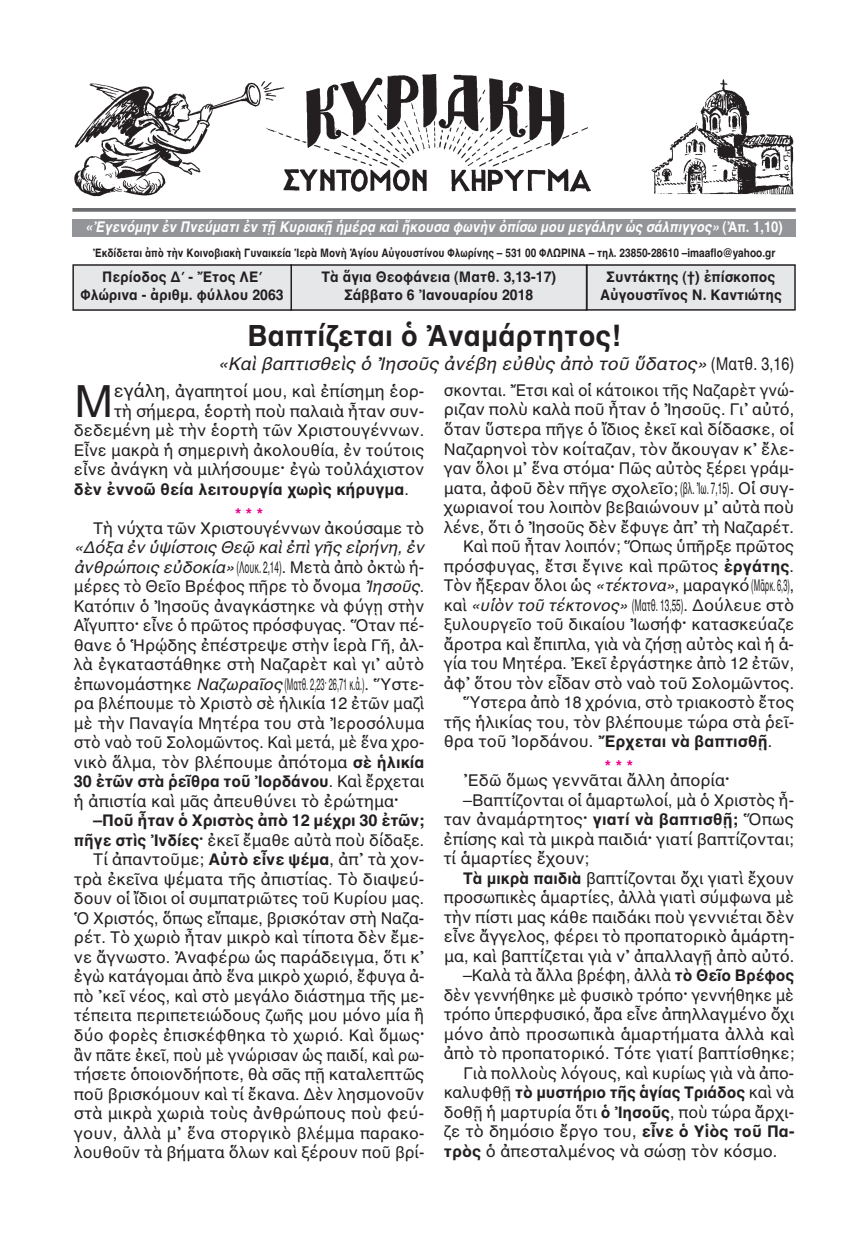
<style>
.page{position:relative;width:867px;height:1257px;background:#fff}
.page>*{position:absolute;margin:0;border:0;box-sizing:border-box;transform-origin:0 0}
.t1{font:45px "AL Helvetica";color:#231f20}
.t2{font:700 30px "AL Helvetica";color:#231f20;scale:.95 1}
.t3{font:italic 18px "AL Helvetica";color:#231f20}
.t4{font:16.5px/14.1px "AL Helvetica";color:#231f20}
.t5{font:700 16.5px "AL Helvetica";letter-spacing:-.005em;color:#231f20}
.t6{font:16.5px "AL Helvetica";color:#231f20;scale:.95 1}
.t7{font:16.5px "AL Helvetica";color:#231f20;scale:.5 1}
.t8{font:italic 16.5px "AL Helvetica";letter-spacing:-.01em;color:#231f20}
.t9{font:700 15px/18px "AL Helvetica";color:#231f20;text-align:center;scale:.95 1}
.t10{font:italic 700 15px "AL Helvetica";color:#fff;scale:.88 1}
.t11{font:700 12px "AL Helvetica";color:#231f20;scale:.85 1}
.s1{font-style:normal}
.s2{font-size:18px}
.s3{font-weight:700}
.s4{font-weight:400}
.s5{font-weight:700;color:#ed028c}
.s6{font-style:italic}
</style>
<div class="page">
<div style="left:292px;top:266px;width:293px;height:43px;background:#e6e7e9"></div>
<div style="left:290px;top:264px;width:297px;height:47px;border:2px solid #231f20"></div>
<div style="left:74px;top:266px;width:216px;height:43px;background:#e6e7e9"></div>
<div style="left:72px;top:264px;width:220px;height:47px;border:2px solid #231f20"></div>
<div style="left:587px;top:266px;width:207px;height:43px;background:#e6e7e9"></div>
<div style="left:586px;top:264px;width:209px;height:46px;border:2px solid #231f20"></div>
<svg style="left:72px;top:208px;width:723px;height:4px;background:#757679"></svg>
<div style="left:72px;top:219px;width:723px;height:18px;background:#939598"></div>
<img style="left:74px;top:74px;width:720px;height:123px">
<p class="t10" style="left:85px;top:218px;width:794px">«Ἐγενόμην ἐν Πνεύματι ἐν τῇ Κυριακῇ ἡμέρᾳ καὶ ἤκουσα φωνὴν ὀπίσω μου μεγάλην ὡς σάλπιγγος» <span class="s1">(Ἀπ. 1,10)</span></p>
<p class="t11" style="left:93px;top:246px;width:804px">Ἐκδίδεται ἀπὸ τὴν Κοινοβιακὴ Γυναικεία Ἱερὰ Μονὴ Ἁγίου Αὐγουστίνου Φλωρίνης – 531 00 ΦΛΩΡΙΝΑ – τηλ. 23850-28610 –imaaflo@yahoo.gr</p>
<p class="t9" style="left:81px;top:268px;width:215px">Περίοδος Δ΄ - Ἔτος ΛΕ΄<br>Φλώρινα - ἀριθμ. φύλλου 2063</p>
<p class="t9" style="left:600px;top:268px;width:193px">Συντάκτης (†) ἐπίσκοπος<br>Αὐγουστῖνος Ν. Καντιώτης</p>
<p class="t2" style="left:247px;top:318px;width:394px">Βαπτίζεται ὁ Ἀναμάρτητος!</p>
<p class="t3" style="left:218px;top:353px;width:578px">«Καὶ βαπτισθεὶς ὁ Ἰησοῦς ἀνέβη εὐθὺς ἀπὸ τοῦ ὕδατος» <span class="s1">(Ματθ. 3,16)</span></p>
<p class="t9" style="left:321px;top:268px;width:248px">Τὰ ἅγια Θεοφάνεια (Ματθ. 3,13-17)<br>Σάββατο 6 Ἰανουαρίου 2018</p>
<p class="t1" style="left:74px;top:374px;width:42px">Μ</p>
<p class="t4" style="left:114px;top:384px;width:312px"><span class="s2">εγάλη</span>, ἀγαπητοί μου, καὶ ἐπίσημη ἑορ-</p>
<p class="t4" style="left:114px;top:404px;width:312px">τὴ σήμερα, ἑορτὴ ποὺ παλαιὰ ἦταν συν-</p>
<p class="t4" style="left:74px;top:423px;width:352px">δεδεμένη μὲ τὴν ἑορτὴ τῶν Χριστουγέννων.</p>
<p class="t4" style="left:74px;top:443px;width:352px">Εἶνε μακρὰ ἡ σημερινὴ ἀκολουθία, ἐν τούτοις</p>
<p class="t4" style="left:74px;top:462px;width:352px">εἶνε ἀνάγκη νὰ μιλήσουμε<span class="s3">·</span> ἐγὼ τοὐλάχιστον</p>
<p class="t5" style="left:74px;top:479px;width:336px">δὲν ἐννοῶ θεία λειτουργία χωρὶς κήρυγμα<span class="s4">.</span></p>
<p class="t4" style="left:93px;top:507px;width:332px;text-indent:142px"><span class="s5">***<br></span>Τὴ νύχτα τῶν Χριστουγέννων ἀκούσαμε τὸ</p>
<p class="t8" style="left:74px;top:537px;width:352px">«Δόξα ἐν ὑψίστοις Θεῷ καὶ ἐπὶ γῆς εἰρήνη, ἐν</p>
<p class="t7" style="left:74px;top:557px;width:703px"><span class="s6">ἀνθρώποις εὐδοκία»</span>(Λουκ. 2,14). Μετὰ ἀπὸ ὀκτὼ ἡ-</p>
<p class="t4" style="left:74px;top:579px;width:352px">μέρες τὸ Θεῖο Βρέφος πῆρε τὸ ὄνομα <span class="s6">Ἰησοῦς</span>.</p>
<p class="t4" style="left:74px;top:599px;width:352px">Κατόπιν ὁ Ἰησοῦς ἀναγκάστηκε νὰ φύγῃ στὴν</p>
<p class="t4" style="left:74px;top:618px;width:352px">Αἴγυπτο<span class="s3">·</span> εἶνε ὁ πρῶτος πρόσφυγας. Ὅταν πέ-</p>
<p class="t4" style="left:74px;top:638px;width:352px">θανε ὁ Ἡρῴδης ἐπέστρεψε στὴν ἱερὰ Γῆ, ἀλ-</p>
<p class="t4" style="left:74px;top:657px;width:352px">λὰ ἐγκαταστάθηκε στὴ Ναζαρὲτ καὶ γι᾽ αὐτὸ</p>
<p class="t4" style="left:74px;top:677px;width:352px">ἐπωνομάστηκε <span class="s6">Ναζωραῖος</span>(Ματθ. 2,23· 26,71 κ.ἀ.). Ὕστε-</p>
<p class="t4" style="left:74px;top:696px;width:352px">ρα βλέπουμε τὸ Χριστὸ σὲ ἡλικία 12 ἐτῶν μαζὶ</p>
<p class="t4" style="left:74px;top:716px;width:352px">μὲ τὴν Παναγία Μητέρα του στὰ Ἰεροσόλυμα</p>
<p class="t6" style="left:74px;top:732px;width:370px">στὸ ναὸ τοῦ Σολομῶντος. Καὶ μετά, μὲ ἕνα χρο-</p>
<p class="t4" style="left:74px;top:755px;width:352px">νικὸ ἅλμα, τὸν βλέπουμε ἀπότομα <span class="s3">σὲ ἡλικία</span></p>
<p class="t5" style="left:74px;top:771px;width:352px">30 ἐτῶν στὰ ῥεῖθρα τοῦ Ἰορδάνου<span class="s4">. Καὶ ἔρχεται</span></p>
<p class="t4" style="left:74px;top:794px;width:326px">ἡ ἀπιστία καὶ μᾶς ἀπευθύνει τὸ ἐρώτημα<span class="s3">·</span></p>
<p class="t5" style="left:93px;top:810px;width:332px">–Ποῦ ἦταν ὁ Χριστὸς ἀπὸ 12 μέχρι 30 ἐτῶν;</p>
<p class="t4" style="left:74px;top:833px;width:352px"><span class="s3">πῆγε στὶς Ἰνδίες·</span> ἐκεῖ ἔμαθε αὐτὰ ποὺ δίδαξε.</p>
<p class="t4" style="left:93px;top:852px;width:332px">Τί ἀπαντοῦμε; <span class="s3">Αὐτὸ εἶνε ψέμα</span>, ἀπ᾽ τὰ χον-</p>
<p class="t4" style="left:74px;top:872px;width:352px">τρὰ ἐκεῖνα ψέματα τῆς ἀπιστίας. Τὸ διαψεύ-</p>
<p class="t4" style="left:74px;top:891px;width:352px">δουν οἱ ἴδιοι οἱ συμπατριῶτες τοῦ Κυρίου μας.</p>
<p class="t4" style="left:74px;top:911px;width:352px">Ὁ Χριστός, ὅπως εἴπαμε, βρισκόταν στὴ Ναζα-</p>
<p class="t4" style="left:74px;top:930px;width:352px">ρέτ. Τὸ χωριὸ ἦταν μικρὸ καὶ τίποτα δὲν ἔμε-</p>
<p class="t4" style="left:74px;top:950px;width:352px">νε ἄγνωστο. Ἀναφέρω ὡς παράδειγμα, ὅτι κ᾽</p>
<p class="t4" style="left:74px;top:969px;width:352px">ἐγὼ κατάγομαι ἀπὸ ἕνα μικρὸ χωριό, ἔφυγα ἀ-</p>
<p class="t4" style="left:74px;top:989px;width:352px">πὸ ᾽κεῖ νέος, καὶ στὸ μεγάλο διάστημα τῆς με-</p>
<p class="t4" style="left:74px;top:1008px;width:352px">τέπειτα περιπετειώδους ζωῆς μου μόνο μία ἢ</p>
<p class="t4" style="left:74px;top:1028px;width:352px">δύο φορὲς ἐπισκέφθηκα τὸ χωριό. Καὶ ὅμως<span class="s3">·</span></p>
<p class="t6" style="left:74px;top:1044px;width:370px">ἂν πᾶτε ἐκεῖ, ποὺ μὲ γνώρισαν ὡς παιδί, καὶ ρω-</p>
<p class="t4" style="left:74px;top:1067px;width:352px">τήσετε ὁποιονδήποτε, θὰ σᾶς πῇ καταλεπτῶς</p>
<p class="t4" style="left:74px;top:1086px;width:352px">ποῦ βρισκόμουν καὶ τί ἔκανα. Δὲν λησμονοῦν</p>
<p class="t4" style="left:74px;top:1106px;width:352px">στὰ μικρὰ χωριὰ τοὺς ἀνθρώπους ποὺ φεύ-</p>
<p class="t4" style="left:74px;top:1125px;width:352px">γουν, ἀλλὰ μ᾽ ἕνα στοργικὸ βλέμμα παρακο-</p>
<p class="t4" style="left:74px;top:1145px;width:352px">λουθοῦν τὰ βήματα ὅλων καὶ ξέρουν ποῦ βρί-</p>
<p class="t6" style="left:443px;top:380px;width:370px">σκονται. Ἔτσι καὶ οἱ κάτοικοι τῆς Ναζαρὲτ γνώ-</p>
<p class="t4" style="left:443px;top:402px;width:352px">ριζαν πολὺ καλὰ ποῦ ἦταν ὁ Ἰησοῦς. Γι᾽ αὐτό,</p>
<p class="t4" style="left:444px;top:422px;width:352px">ὅταν ὕστερα πῆγε ὁ ἴδιος ἐκεῖ καὶ δίδασκε, οἱ</p>
<p class="t4" style="left:443px;top:441px;width:352px">Ναζαρηνοὶ τὸν κοίταζαν, τὸν ἄκουγαν κ᾽ ἔλε-</p>
<p class="t4" style="left:443px;top:461px;width:352px">γαν ὅλοι μ᾽ ἕνα στόμα<span class="s3">·</span> Πῶς αὐτὸς ξέρει γράμ-</p>
<p class="t4" style="left:443px;top:480px;width:352px">ματα, ἀφοῦ δὲν πῆγε σχολεῖο; (βλ. Ἰω. 7,15). Οἱ συγ-</p>
<p class="t4" style="left:443px;top:500px;width:352px">χωριανοί του λοιπὸν βεβαιώνουν μ᾽ αὐτὰ ποὺ</p>
<p class="t4" style="left:443px;top:519px;width:352px">λένε, ὅτι ὁ Ἰησοῦς δὲν ἔφυγε ἀπ᾽ τὴ Ναζαρέτ.</p>
<p class="t4" style="left:463px;top:539px;width:332px">Καὶ ποῦ ἦταν λοιπόν; Ὅπως ὑπῆρξε πρῶτος</p>
<p class="t4" style="left:443px;top:558px;width:352px">πρόσφυγας, ἔτσι ἔγινε καὶ πρῶτος <span class="s3">ἐργάτης</span>.</p>
<p class="t4" style="left:443px;top:578px;width:352px">Τὸν ἤξεραν ὅλοι ὡς <span class="s6">«τέκτονα»</span>, μαραγκό(Μᾶρκ. 6,3),</p>
<p class="t4" style="left:443px;top:597px;width:352px">καὶ <span class="s6">«υἱὸν τοῦ τέκτονος»</span> (Ματθ. 13,55). Δούλευε στὸ</p>
<p class="t4" style="left:443px;top:617px;width:352px">ξυλουργεῖο τοῦ δικαίου Ἰωσήφ<span class="s3">·</span> κατασκεύαζε</p>
<p class="t4" style="left:443px;top:636px;width:352px">ἄροτρα καὶ ἔπιπλα, γιὰ νὰ ζήσῃ αὐτὸς καὶ ἡ ἁ-</p>
<p class="t4" style="left:443px;top:656px;width:352px">γία του Μητέρα. Ἐκεῖ ἐργάστηκε ἀπὸ 12 ἐτῶν,</p>
<p class="t4" style="left:443px;top:675px;width:352px">ἀφ᾽ ὅτου τὸν εἶδαν στὸ ναὸ τοῦ Σολομῶντος.</p>
<p class="t4" style="left:463px;top:695px;width:332px">Ὕστερα ἀπὸ 18 χρόνια, στὸ τριακοστὸ ἔτος</p>
<p class="t4" style="left:443px;top:714px;width:352px">τῆς ἡλικίας του, τὸν βλέπουμε τώρα στὰ ῥεῖ-</p>
<p class="t5" style="left:443px;top:731px;width:330px"><span class="s4">θρα τοῦ Ἰορδάνου.</span> Ἔρχεται νὰ βαπτισθῇ<span class="s4">.</span></p>
<p class="t4" style="left:463px;top:759px;width:268px;text-indent:142px"><span class="s5">***<br></span>᾽Εδῶ ὅμως γεννᾶται ἄλλη ἀπορία<span class="s3">·</span></p>
<p class="t4" style="left:463px;top:792px;width:332px">–Βαπτίζονται οἱ ἁμαρτωλοί, μὰ ὁ Χριστὸς ἦ-</p>
<p class="t4" style="left:443px;top:812px;width:352px">ταν ἀναμάρτητος<span class="s3">· γιατί νὰ βαπτισθῇ;</span> Ὅπως</p>
<p class="t4" style="left:443px;top:831px;width:352px">ἐπίσης καὶ τὰ μικρὰ παιδιά<span class="s3">·</span> γιατί βαπτίζονται;</p>
<p class="t4" style="left:443px;top:851px;width:147px">τί ἁμαρτίες ἔχουν;</p>
<p class="t4" style="left:463px;top:870px;width:332px"><span class="s3">Τὰ μικρὰ παιδιὰ</span> βαπτίζονται ὄχι γιατὶ ἔχουν</p>
<p class="t4" style="left:443px;top:890px;width:352px">προσωπικὲς ἁμαρτίες, ἀλλὰ γιατὶ σύμφωνα μὲ</p>
<p class="t4" style="left:443px;top:909px;width:352px">τὴν πίστι μας κάθε παιδάκι ποὺ γεννιέται δὲν</p>
<p class="t4" style="left:444px;top:929px;width:352px">εἶνε ἄγγελος, φέρει τὸ προπατορικὸ ἁμάρτη-</p>
<p class="t4" style="left:444px;top:948px;width:352px">μα, καὶ βαπτίζεται γιὰ ν᾽ ἀπαλλαγῇ ἀπὸ αὐτό.</p>
<p class="t4" style="left:463px;top:968px;width:332px">–Καλὰ τὰ ἄλλα βρέφη, ἀλλὰ <span class="s3">τὸ Θεῖο Βρέφος</span></p>
<p class="t6" style="left:443px;top:985px;width:370px">δὲν γεννήθηκε μὲ φυσικὸ τρόπο<span class="s3">·</span> γεννήθηκε μὲ</p>
<p class="t4" style="left:443px;top:1007px;width:352px">τρόπο ὑπερφυσικό, ἄρα εἶνε ἀπηλλαγμένο ὄχι</p>
<p class="t4" style="left:443px;top:1026px;width:352px">μόνο ἀπὸ προσωπικὰ ἁμαρτήματα ἀλλὰ καὶ</p>
<p class="t4" style="left:444px;top:1046px;width:352px">ἀπὸ τὸ προπατορικό. Τότε γιατί βαπτίσθηκε;</p>
<p class="t4" style="left:463px;top:1065px;width:332px">Γιὰ πολλοὺς λόγους, καὶ κυρίως γιὰ νὰ ἀπο-</p>
<p class="t5" style="left:443px;top:1082px;width:352px"><span class="s4">καλυφθῇ</span> τὸ μυστήριο τῆς ἁγίας Τριάδος <span class="s4">καὶ νὰ</span></p>
<p class="t4" style="left:443px;top:1104px;width:352px">δοθῇ ἡ μαρτυρία ὅτι <span class="s3">ὁ Ἰησοῦς</span>, ποὺ τώρα ἄρχι-</p>
<p class="t4" style="left:444px;top:1124px;width:352px">ζε τὸ δημόσιο ἔργο του, <span class="s3">εἶνε ὁ Υἱὸς τοῦ Πα-</span></p>
<p class="t4" style="left:444px;top:1143px;width:335px"><span class="s3">τρὸς</span> ὁ ἀπεσταλμένος νὰ σώσῃ τὸν κόσμο.</p>
</div>
